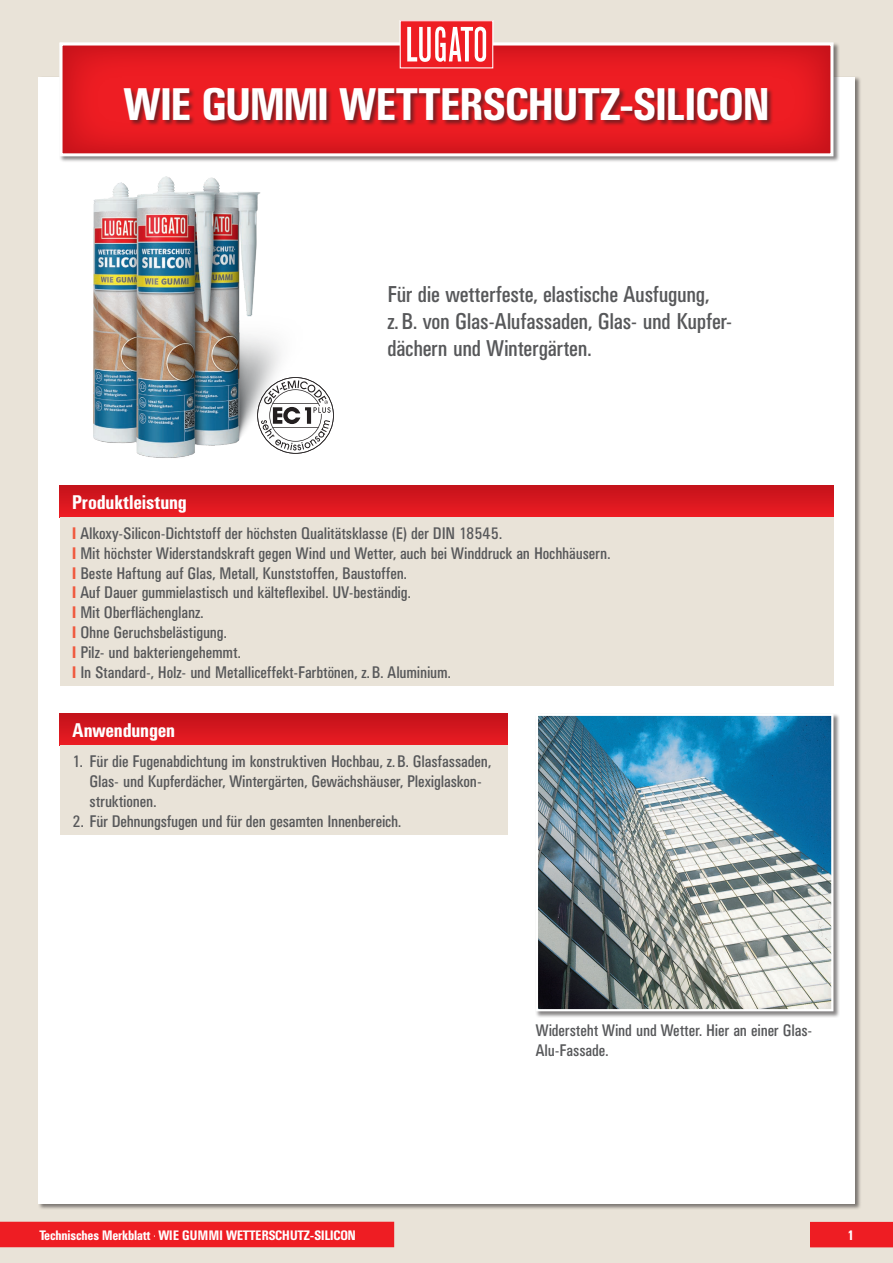
<style>
.page{position:relative;width:893px;height:1263px;background:#e9e3d8}
.page>*{position:absolute;margin:0;border:0;box-sizing:border-box;transform-origin:0 0}
.t1{font:500 condensed 45px "UN11";color:#fff}
.t2{font:condensed 22.5px/27px "UN11";letter-spacing:-.005em;color:#57585a}
.t3{font:500 condensed 19.5px "UN11";letter-spacing:.005em;color:#fff}
.t4{font:condensed 16.5px/19.8px "UN11";color:#57585a}
.t5{font:500 condensed 13.5px "UN11";color:#fff}
.s1{font-weight:500;color:#f0593e}
</style>
<div class="page">
<div style="left:38px;top:77px;width:817px;height:1126px;background:#fff"></div>
<div style="left:810px;top:1222px;width:83px;height:25px;background:#ee1d23"></div>
<div style="left:0;top:1222px;width:394px;height:25px;background:#ee1d23"></div>
<div style="left:59px;top:42px;width:781px;height:121px;background:#231f20;opacity:.55"></div>
<svg style="left:60px;top:43px;width:773px;height:113px;fill:#e71b21"></svg>
<div style="left:124px;top:87px;width:649px;height:40px;background:#231f20;opacity:.55"></div>
<div style="left:400px;top:21px;width:93px;height:47px;background:#ee1d23"></div>
<div style="left:400px;top:20px;width:93px;height:48px;border:1px solid #fff"></div>
<svg style="left:407px;top:27px;width:79px;height:35px"></svg>
<div style="left:535px;top:713px;width:305px;height:305px;background:#231f20;opacity:.55"></div>
<img style="left:539px;top:717px;width:291px;height:291px">
<div style="left:536px;top:714px;width:297px;height:297px;border:2px solid #fff"></div>
<div style="left:60px;top:485px;width:773px;height:32px;background:linear-gradient(to bottom,#c2121b,#ec1d23)"></div>
<div style="left:60px;top:517px;width:773px;height:169px;background:#e9e3d8"></div>
<svg style="left:60px;top:714px;width:447px;height:31px"></svg>
<div style="left:60px;top:745px;width:447px;height:90px;background:#e9e3d8"></div>
<svg style="left:303px;top:378px;width:31px;height:75px"></svg>
<img style="left:94px;top:176px;width:209px;height:282px">
<h1 class="t1" style="left:246px;top:79px;width:403px">BUNTER FUGENMÖRTEL</h1>
<h1 class="t1" style="left:124px;top:79px;width:646px">WIE GUMMI WETTERSCHUTZ-SILICON</h1>
<h2 class="t2" style="left:387px;top:281px;width:346px">Für die wetterfeste, elastische Ausfugung, z.B. von Glas-Alufassaden, Glas- und Kupfer&shy;dächern und Wintergärten.</h2>
<p class="t3" style="left:72px;top:491px;width:116px">Produktleistung</p>
<p class="t4" style="left:72px;top:523px;width:539px"><span class="s1">I</span> Alkoxy-Silicon-Dichtstoff der höchsten Qualitätsklasse (E) der DIN 18545.<br><span class="s1">I</span> Mit höchster Widerstandskraft gegen Wind und Wetter, auch bei Winddruck an Hochhäusern.<br><span class="s1">I</span> Beste Haftung auf Glas, Metall, Kunststoffen, Baustoffen.<br><span class="s1">I</span> Auf Dauer gummielastisch und kälteflexibel. UV-beständig.<br><span class="s1">I</span> Mit Oberflächenglanz.<br><span class="s1">I</span> Ohne Geruchsbelästigung.<br><span class="s1">I</span> Pilz- und bakteriengehemmt.<br><span class="s1">I</span> In Standard-, Holz- und Metalliceffekt-Farbtönen, z.B. Aluminium.</p>
<p class="t3" style="left:73px;top:719px;width:104px">Anwendungen</p>
<p class="t4" style="left:90px;top:751px;width:403px;text-indent:-17px">1. Für die Fugenabdichtung im konstruktiven Hochbau, z.B. Glasfassaden,<br>Glas- und Kupferdächer, Wintergärten, Gewächshäuser, Plexiglaskon&shy;struktionen.</p>
<p class="t4" style="left:73px;top:811px;width:330px">2. Für Dehnungsfugen und für den gesamten Innenbereich.</p>
<p class="t5" style="left:39px;top:1227px;width:318px">Technisches Merkblatt WIE GUMMI WETTERSCHUTZ-SILICON</p>
<p class="t4" style="left:536px;top:1020px;width:278px">Widersteht Wind und Wetter. Hier an einer Glas-<br>Alu-Fassade.</p>
<p class="t5" style="left:847px;top:1227px;width:8px">1</p>
</div>
